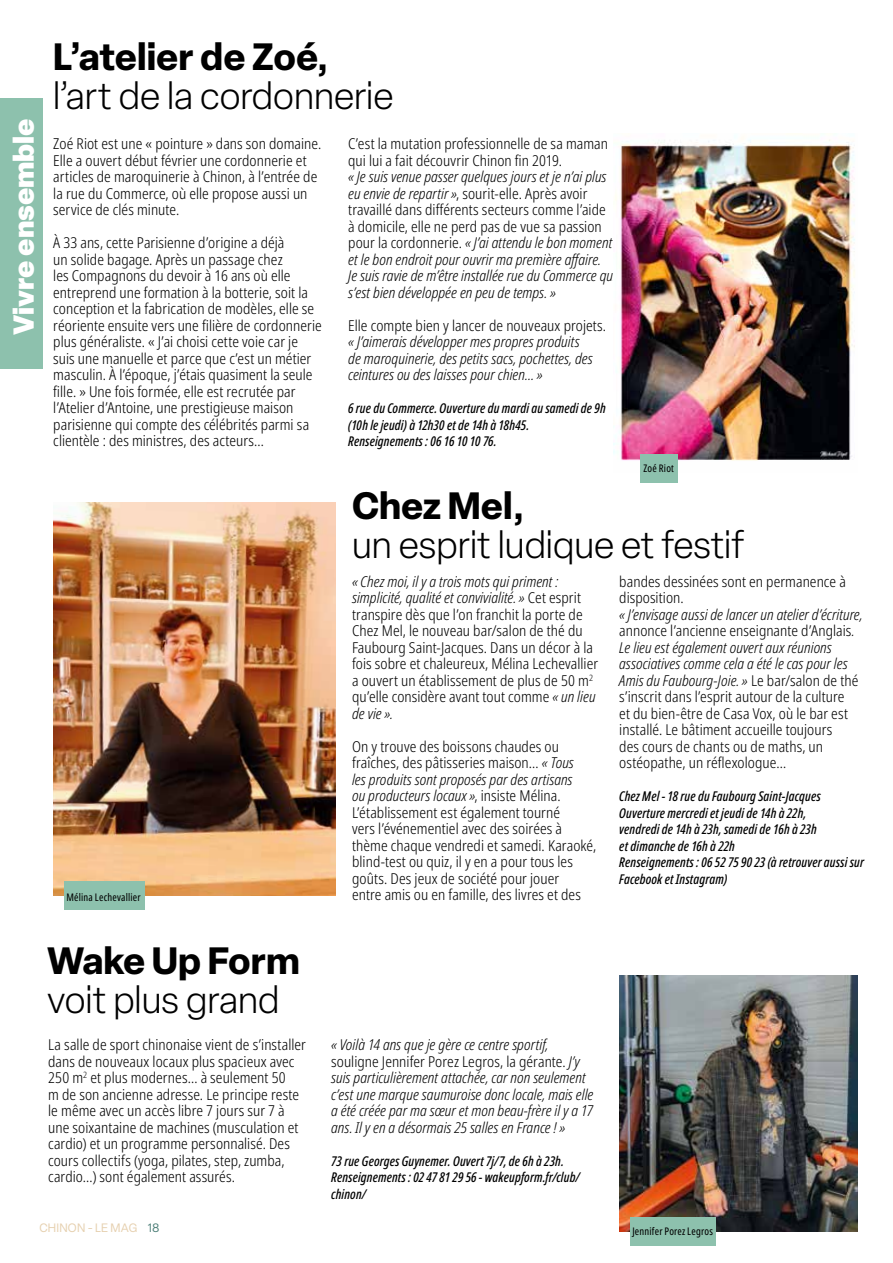
<style>
.page{position:relative;width:893px;height:1263px;background:#fff}
.page>*{position:absolute;margin:0;border:0;box-sizing:border-box;transform-origin:0 0}
.t1{font:300 37.5px "Elza";color:#000}
.t2{font:700 37.5px "Elza";color:#000}
.t3{font:900 28.5px "Elza";color:#fff}
.t4{font:300 condensed 15px/16.5px "Noto Sans";letter-spacing:.005em;color:#000}
.t5{font:italic 300 condensed 15px/16.5px "Noto Sans";letter-spacing:.005em;color:#000}
.t6{font:italic 500 extra-condensed 13.5px/16.5px "Noto Sans";letter-spacing:.01em;color:#000}
.t7{font:12px "Elza";letter-spacing:.02em;color:#e6d0af}
.t8{font:extra-condensed 10.5px "Noto Sans";letter-spacing:.02em;color:#000}
.s1{font-style:normal}
.s2{font-style:italic}
.s3{color:#4c7e77}
</style>
<div class="page">
<hr style="left:892px;top:0;width:1px;height:74px;background:#283583">
<div style="left:0;top:98px;width:42px;height:271px;background:#8dc1ad"></div>
<img style="left:613px;top:140px;width:242px;height:332px">
<img style="left:53px;top:503px;width:282px;height:392px">
<img style="left:619px;top:975px;width:239px;height:256px">
<div style="left:641px;top:455px;width:37px;height:28px;background:#8dc1ad"></div>
<div style="left:64px;top:882px;width:80px;height:28px;background:#8dc1ad"></div>
<div style="left:630px;top:1217px;width:86px;height:28px;background:#8dc1ad"></div>
<h2 class="t3" style="left:3px;top:335px;width:218px;rotate:-90deg">Vivre ensemble</h2>
<h1 class="t2" style="left:53px;top:29px;width:277px">L’atelier de Zoé,</h1>
<h1 class="t1" style="left:53px;top:71px;width:342px">l’art de la cordonnerie</h1>
<p class="t4" style="left:53px;top:136px;width:269px">Zoé Riot est une « pointure » dans son domaine.<br>Elle a ouvert début février une cordonnerie et articles de maroquinerie à Chinon, à l’entrée de la rue du Commerce, où elle propose aussi un service de clés minute.</p>
<p class="t4" style="left:53px;top:235px;width:270px">À 33 ans, cette Parisienne d’origine a déjà<br>un solide bagage. Après un passage chez<br>les Compagnons du devoir à 16 ans où elle entreprend une formation à la botterie, soit la conception et la fabrication de modèles, elle se réoriente ensuite vers une filière de cordonnerie plus généraliste. « J’ai choisi cette voie car je suis une manuelle et parce que c’est un métier masculin. À l’époque, j’étais quasiment la seule fille. » Une fois formée, elle est recrutée par l’Atelier d’Antoine, une prestigieuse maison parisienne qui compte des célébrités parmi sa clientèle : des ministres, des acteurs…</p>
<p class="t8" style="left:67px;top:890px;width:76px">Mélina Lechevallier</p>
<p class="t4" style="left:348px;top:136px;width:261px">C’est la mutation professionnelle de sa maman qui lui a fait découvrir Chinon fin 2019.</p>
<p class="t5" style="left:348px;top:169px;width:269px">« Je suis venue passer quelques jours et je n’ai plus eu envie de repartir »<span class="s1">, sourit-elle. Après avoir travaillé dans différents secteurs comme l’aide<br>à domicile, elle ne perd pas de vue sa passion pour la cordonnerie.</span> « J’ai attendu le bon moment et le bon endroit pour ouvrir ma première affaire.<br>Je suis ravie de m’être installée rue du Commerce qui s’est bien développée en peu de temps. »</p>
<p class="t4" style="left:348px;top:317px;width:259px">Elle compte bien y lancer de nouveaux projets.</p>
<p class="t5" style="left:348px;top:334px;width:246px">« J’aimerais développer mes propres produits de maroquinerie, des petits sacs, pochettes, des ceintures ou des laisses pour chien… »</p>
<p class="t6" style="left:348px;top:400px;width:259px">6 rue du Commerce. Ouverture du mardi au samedi de 9h (10h le jeudi) à 12h30 et de 14h à 18h45.<br>Renseignements : 06 16 10 10 76.</p>
<p class="t8" style="left:644px;top:461px;width:32px">Zoé Riot</p>
<h1 class="t2" style="left:352px;top:478px;width:174px">Chez Mel,</h1>
<h1 class="t1" style="left:352px;top:520px;width:394px">un esprit ludique et festif</h1>
<p class="t4" style="left:352px;top:573px;width:248px"><span class="s2">« Chez moi, il y a trois mots qui priment : simplicité, qualité et convivialité. »</span> Cet esprit transpire dès que l’on franchit la porte de Chez Mel, le nouveau bar/salon de thé du Faubourg Saint-Jacques. Dans un décor à la fois sobre et chaleureux, Mélina Lechevallier a ouvert un établissement de plus de 50 m<sup>2 </sup>qu’elle considère avant tout comme <span class="s2">« un lieu de vie ».</span></p>
<p class="t4" style="left:352px;top:738px;width:246px">On y trouve des boissons chaudes ou fraîches, des pâtisseries maison… <span class="s2">« Tous<br>les produits sont proposés par des artisans<br>ou producteurs locaux »</span>, insiste Mélina.<br>L’établissement est également tourné<br>vers l’événementiel avec des soirées à thème chaque vendredi et samedi. Karaoké, blind-test ou quiz, il y en a pour tous les goûts. Des jeux de société pour jouer<br>entre amis ou en famille, des livres et des</p>
<p class="t4" style="left:619px;top:573px;width:228px">bandes dessinées sont en permanence à disposition.</p>
<p class="t4" style="left:619px;top:606px;width:245px"><span class="s2">« J’envisage aussi de lancer un atelier d’écriture, </span>annonce l’ancienne enseignante d’Anglais<span class="s2">.<br>Le lieu est également ouvert aux réunions associatives comme cela a été le cas pour les Amis du Faubourg-Joie. »</span> Le bar/salon de thé s’inscrit dans l’esprit autour de la culture<br>et du bien-être de Casa Vox, où le bar est installé. Le bâtiment accueille toujours<br>des cours de chants ou de maths, un ostéopathe, un réflexologue…</p>
<p class="t6" style="left:619px;top:788px;width:246px">Chez Mel - 18 rue du Faubourg Saint-Jacques Ouverture mercredi et jeudi de 14h à 22h,<br>vendredi de 14h à 23h, samedi de 16h à 23h<br>et dimanche de 16h à 22h<br>Renseignements : 06 52 75 90 23 (à retrouver aussi sur Facebook et Instagram)</p>
<h1 class="t2" style="left:47px;top:934px;width:254px">Wake Up Form</h1>
<h1 class="t1" style="left:47px;top:976px;width:234px">voit plus grand</h1>
<p class="t4" style="left:48px;top:1037px;width:259px">La salle de sport chinonaise vient de s’installer dans de nouveaux locaux plus spacieux avec 250 m<sup>2</sup> et plus modernes… à seulement 50<br>m de son ancienne adresse. Le principe reste le même avec un accès libre 7 jours sur 7 à une soixantaine de machines (musculation et cardio) et un programme personnalisé. Des cours collectifs (yoga, pilates, step, zumba, cardio…) sont également assurés.</p>
<p class="t5" style="left:331px;top:1037px;width:264px">« Voilà 14 ans que je gère ce centre sportif, <span class="s1">souligne Jennifer Porez Legros, la gérante.</span> J’y suis particulièrement attachée, car non seulement c’est une marque saumuroise donc locale, mais elle a été créée par ma sœur et mon beau-frère il y a 17 ans. Il y en a désormais 25 salles en France ! »</p>
<p class="t6" style="left:331px;top:1153px;width:250px">73 rue Georges Guynemer. Ouvert 7j/7, de 6h à 23h.<br>Renseignements : 02 47 81 29 56 - wakeupform.fr/club/ chinon/</p>
<p class="t7" style="left:39px;top:1220px;width:122px">CHINON - LE MAG <span class="s3">18</span></p>
<p class="t8" style="left:632px;top:1224px;width:82px">Jennifer Porez Legros</p>
</div>
